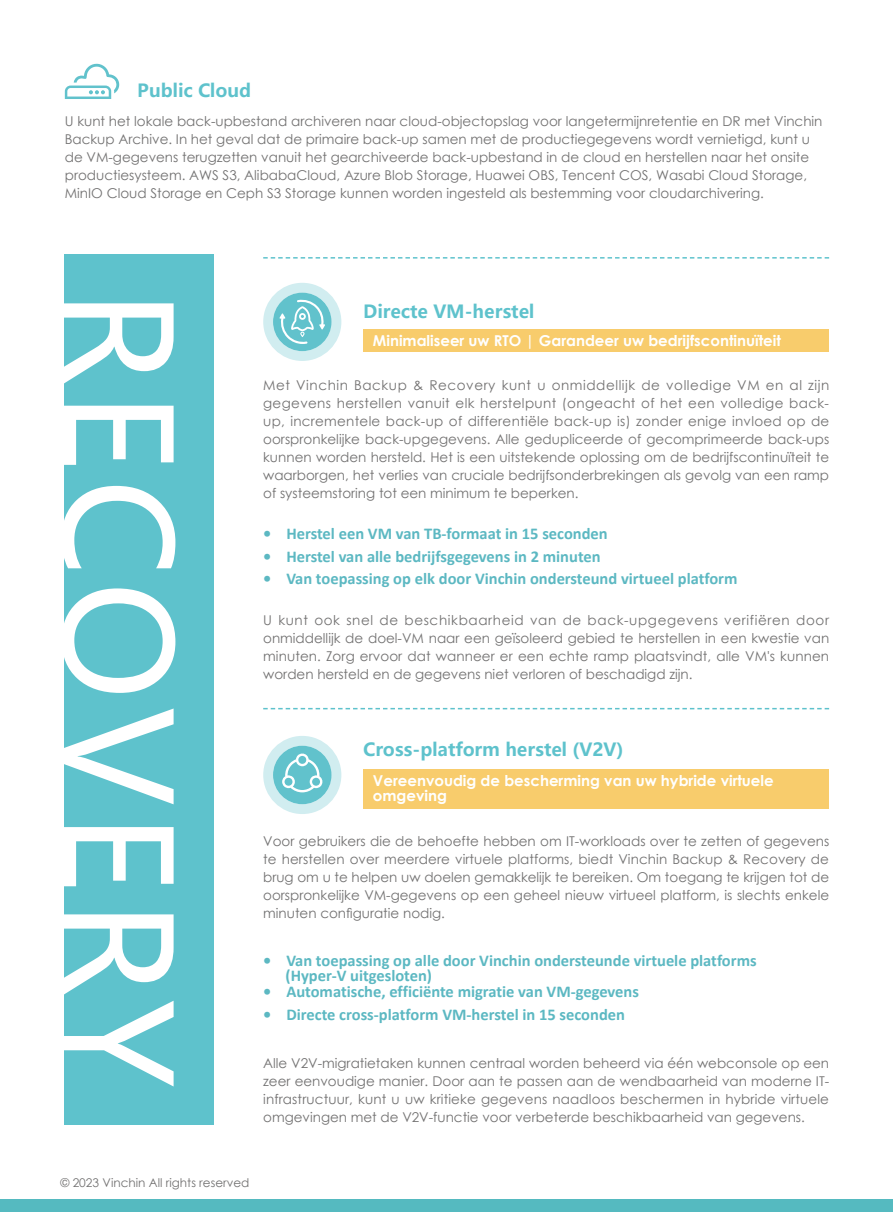
<style>
.page{position:relative;width:893px;height:1212px;background:#fff}
.page>*{position:absolute;margin:0;border:0;box-sizing:border-box;transform-origin:0 0}
.t1{font:145.5px "Microsoft Ya Hei UI";letter-spacing:.05em;color:#fff}
.t2{font:700 18px "Microsoft Ya Hei UI";color:#5ec2cc}
.t3{font:700 16.5px/16.5px "Calibri";color:#5cb8c2}
.t4{font:700 15px/15px "Century Gothic";color:#fff}
.t5{font:13.5px/18px "Century Gothic";color:#727171}
.t6{font:13.5px "Century Gothic";letter-spacing:.02em;color:#727171}
.t7{font:13.5px "Century Gothic";letter-spacing:.025em;color:#727171}
.t8{font:13.5px "Century Gothic";letter-spacing:.05em;color:#727171}
.t9{font:13.5px "Century Gothic";letter-spacing:.045em;color:#727171}
.t10{font:12px "Century Gothic";color:#727171}
</style>
<div class="page">
<div style="left:0;top:1200px;width:893px;height:12px;background:#55bac0"></div>
<svg style="left:65px;top:63px;width:55px;height:36px"></svg>
<div style="left:64px;top:254px;width:149px;height:870px;background:#5ec2cc"></div>
<svg style="left:263px;top:708px;width:566px;height:1px"></svg>
<svg style="left:263px;top:257px;width:566px;height:2px"></svg>
<svg style="left:263px;top:283px;width:78px;height:78px"></svg>
<div style="left:363px;top:329px;width:466px;height:22px;background:#f8cc6c"></div>
<svg style="left:263px;top:736px;width:78px;height:78px"></svg>
<div style="left:363px;top:770px;width:466px;height:39px;background:#f8cc6c"></div>
<h2 class="t2" style="left:137px;top:77px;width:115px">Public Cloud</h2>
<p class="t5" style="left:65px;top:112px;width:759px">U kunt het lokale back-upbestand archiveren naar cloud-objectopslag voor langetermijnretentie en DR met Vinchin Backup Archive In. het geval dat de primaire back-up samen met de productiegegevens wordt vernietigd, kunt u de VM-gegevens terugzetten vanuit het gearchiveerde back-upbestand in de cloud en herstellen naar het onsite productiesysteem. AWS S3, AlibabaCloud, Azure Blob Storage, Huawei OBS, Tencent COS, Wasabi Cloud Storage,</p>
<p class="t5" style="left:65px;top:184px;width:700px">MinIO Cloud Storage en Ceph 3S Storage kunnen worden ingesteld als bestemming voor cloudarchivering.</p>
<h1 class="t1" style="left:214px;top:289px;width:800px;rotate:90deg">RECOVERY</h1>
<h2 class="t2" style="left:363px;top:298px;width:173px">Directe VM-herstel</h2>
<p class="t4" style="left:373px;top:332px;width:409px">Minimaliseer uw RTO | Garandeer uw bedrijfscontinuïteit</p>
<p class="t9" style="left:296px;top:375px;width:53px">Vinchin</p>
<p class="t9" style="left:552px;top:375px;width:85px">onmiddellijk</p>
<p class="t9" style="left:666px;top:375px;width:66px">volledige</p>
<p class="t5" style="left:808px;top:375px;width:23px">zijn</p>
<p class="t5" style="left:354px;top:375px;width:54px">Backup</p>
<p class="t5" style="left:502px;top:375px;width:31px">kunt</p>
<p class="t5" style="left:641px;top:375px;width:20px">de</p>
<p class="t5" style="left:790px;top:375px;width:14px">al</p>
<p class="t5" style="left:263px;top:375px;width:28px">Met</p>
<p class="t6" style="left:263px;top:411px;width:568px">up, incrementele back-up of differentiële back-up is) zonder enige invloed op de</p>
<p class="t9" style="left:429px;top:375px;width:68px">Recovery</p>
<p class="t5" style="left:737px;top:375px;width:24px">VM</p>
<p class="t5" style="left:413px;top:375px;width:12px">&amp;</p>
<p class="t5" style="left:766px;top:375px;width:19px">en</p>
<p class="t5" style="left:537px;top:375px;width:10px">u</p>
<p class="t7" style="left:263px;top:393px;width:567px">gegevens herstellen vanuit elk herstelpunt (ongeacht of het een volledige back-</p>
<p class="t5" style="left:263px;top:429px;width:568px;text-align:justify">oorspronkelijke back-upgegevens. Alle gedupliceerde of gecomprimeerde back-ups kunnen worden hersteld. Het is een uitstekende oplossing om de bedrijfscontinuïteit te waarborgen, het verlies van cruciale bedrijfsonderbrekingen als gevolg van een ramp of systeemstoring tot een minimum te beperken.</p>
<p class="t3" style="left:263px;top:525px;width:10px">•</p>
<p class="t3" style="left:286px;top:525px;width:323px">Herstel een VM van TB-formaat in 15 seconden</p>
<p class="t3" style="left:263px;top:548px;width:10px">•</p>
<p class="t3" style="left:286px;top:548px;width:316px">Herstel van alle bedrijfsgegevens in 2 minuten</p>
<p class="t3" style="left:263px;top:570px;width:10px">•</p>
<p class="t3" style="left:286px;top:570px;width:453px">Van toepassing op elk door Vinchin ondersteund virtueel platform</p>
<p class="t8" style="left:404px;top:611px;width:121px">beschikbaarheid</p>
<p class="t8" style="left:724px;top:611px;width:67px">verifiëren</p>
<p class="t5" style="left:278px;top:611px;width:31px">kunt</p>
<p class="t5" style="left:314px;top:611px;width:27px">ook</p>
<p class="t5" style="left:346px;top:611px;width:28px">snel</p>
<p class="t5" style="left:380px;top:611px;width:20px">de</p>
<p class="t5" style="left:563px;top:611px;width:20px">de</p>
<p class="t8" style="left:588px;top:611px;width:132px">back-upgegevens</p>
<p class="t5" style="left:796px;top:611px;width:34px">door</p>
<p class="t5" style="left:263px;top:611px;width:567px">U<br>onmiddellijk de doel-VM naar een geïsoleerd gebied te herstellen in een kwestie van minuten. Zorg ervoor dat wanneer er een echte ramp plaatsvindt, alle VM s' kunnen worden hersteld en de gegevens niet verloren of beschadigd zijn.</p>
<p class="t5" style="left:530px;top:611px;width:28px">van</p>
<h2 class="t2" style="left:363px;top:737px;width:262px">Cross-platform herstel (V2V(</h2>
<p class="t4" style="left:373px;top:772px;width:402px">Vereenvoudig de bescherming van uw hybride virtuele omgeving</p>
<p class="t5" style="left:263px;top:831px;width:567px;text-align:justify">Voor gebruikers die de behoefte hebben om IT-workloads over te zetten of gegevens te herstellen over meerdere virtuele platforms, biedt Vinchin Backup &amp; Recovery de brug om u te helpen uw doelen gemakkelijk te bereiken. Om toegang te krijgen tot de oorspronkelijke VM-gegevens op een geheel nieuw virtueel platform is, slechts enkele minuten configuratie nodig.</p>
<p class="t3" style="left:263px;top:952px;width:10px">•</p>
<p class="t3" style="left:263px;top:983px;width:10px">•</p>
<p class="t3" style="left:263px;top:1006px;width:10px">•</p>
<p class="t3" style="left:286px;top:952px;width:472px">Van toepassing op alle door Vinchin ondersteunde virtuele platforms</p>
<p class="t3" style="left:286px;top:967px;width:355px">(Hyper V- uitgesloten(<br>Automatische, efficiënte migratie van VM-gegevens</p>
<p class="t3" style="left:286px;top:1006px;width:340px">Directe cross-platform VM-herstel in 15 seconden</p>
<p class="t5" style="left:263px;top:1054px;width:567px">Alle V V2 -migratietaken kunnen centraal worden beheerd via één webconsole op een</p>
<p class="t5" style="left:263px;top:1090px;width:567px">infrastructuur, kunt u uw kritieke gegevens naadloos beschermen in hybride virtuele</p>
<p class="t5" style="left:263px;top:1072px;width:567px">zeer eenvoudige manier. Door aan te passen aan de wendbaarheid van moderne IT-</p>
<p class="t5" style="left:263px;top:1108px;width:543px">omgevingen met de V V2 -functie voor verbeterde beschikbaarheid van gegevens.</p>
<p class="t10" style="left:60px;top:1174px;width:191px">© 2023 Vinchin All rights reserved</p>
</div>
